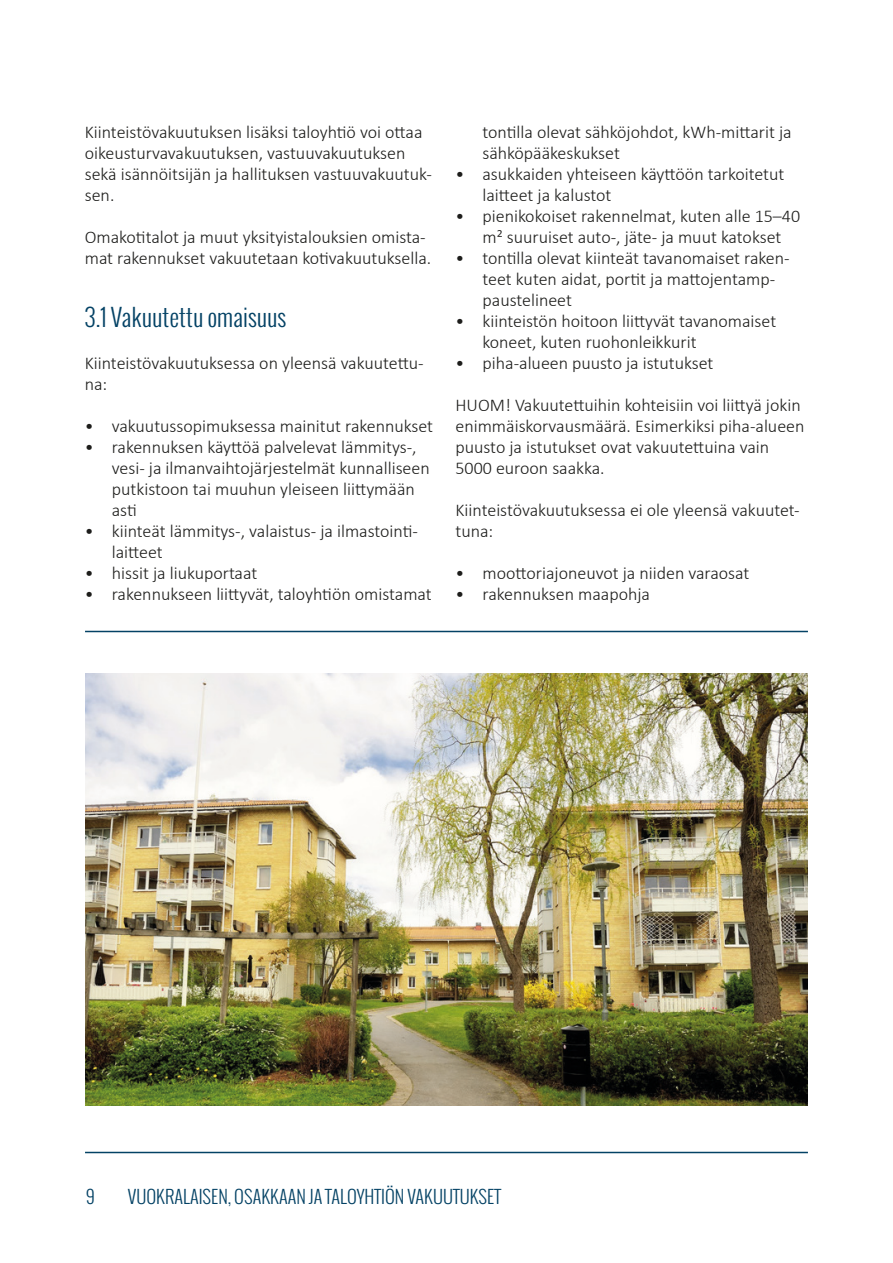
<style>
.page{position:relative;width:893px;height:1263px;background:#fff}
.page>*{position:absolute;margin:0;border:0;box-sizing:border-box;transform-origin:0 0}
.Subheader{font:300 24px "Oswald";color:#044265}
.Body_text{font:300 18px/21px "Calibri";color:#1d1d1b}
.Footer_Left{font:300 18px "Oswald";color:#044265}
</style>
<div class="page">
<img style="left:85px;top:674px;width:723px;height:431px">
<hr style="left:85px;top:631px;width:723px;height:1px;background:#044265">
<hr style="left:85px;top:1152px;width:723px;height:1px;background:#044265">
<p class="Body_text" style="left:85px;top:121px;width:349px">Kiinteistövakuutuksen lisäksi taloyhtiö voi ottaa oikeusturvavakuutuksen, vastuuvakuutuksen sekä isännöitsijän ja hallituksen vastuuvakuutuk&shy;sen.</p>
<p class="Body_text" style="left:85px;top:226px;width:348px">Omakotitalot ja muut yksityistalouksien omista&shy;mat rakennukset vakuutetaan kotivakuutuksella.</p>
<p class="Subheader" style="left:85px;top:300px;width:203px">3.1 Vakuutettu omaisuus</p>
<p class="Body_text" style="left:85px;top:352px;width:340px">Kiinteistövakuutuksessa on yleensä vakuutettu&shy;na:</p>
<p class="Body_text" style="left:85px;top:415px;width:350px">• vakuutussopimuksessa mainitut rakennukset</p>
<p class="Body_text" style="left:112px;top:436px;width:319px;text-indent:-27px">• rakennuksen käyttöä palvelevat lämmitys-, vesi- ja ilmanvaihtojärjestelmät kunnalliseen putkistoon tai muuhun yleiseen liittymään asti</p>
<p class="Body_text" style="left:112px;top:520px;width:308px;text-indent:-27px">• kiinteät lämmitys-, valaistus- ja ilmastointi&shy;laitteet</p>
<p class="Body_text" style="left:85px;top:562px;width:174px">• hissit ja liukuportaat</p>
<p class="Body_text" style="left:85px;top:583px;width:348px">• rakennukseen liittyvät, taloyhtiön omistamat</p>
<p class="Body_text" style="left:482px;top:121px;width:311px">tontilla olevat sähköjohdot, kWh-mittarit ja sähköpääkeskukset</p>
<p class="Body_text" style="left:482px;top:163px;width:303px;text-indent:-27px">• asukkaiden yhteiseen käyttöön tarkoitetut laitteet ja kalustot</p>
<p class="Body_text" style="left:455px;top:205px;width:346px;text-align:center">• pienikokoiset rakennelmat, kuten alle 15–40 m² suuruiset auto-, jäte- ja muut katokset</p>
<p class="Body_text" style="left:482px;top:247px;width:309px;text-indent:-27px">• tontilla olevat kiinteät tavanomaiset raken&shy;teet kuten aidat, portit ja mattojentamp&shy;paustelineet</p>
<p class="Body_text" style="left:482px;top:310px;width:295px;text-indent:-27px">• kiinteistön hoitoon liittyvät tavanomaiset koneet, kuten ruohonleikkurit</p>
<p class="Body_text" style="left:455px;top:352px;width:260px">• piha-alueen puusto ja istutukset</p>
<p class="Body_text" style="left:455px;top:394px;width:350px">HUOM! Vakuutettuihin kohteisiin voi liittyä jokin enimmäiskorvausmäärä. Esimerkiksi piha-alueen puusto ja istutukset ovat vakuutettuina vain 5000 euroon saakka.</p>
<p class="Body_text" style="left:455px;top:499px;width:346px">Kiinteistövakuutuksessa ei ole yleensä vakuutet&shy;tuna:</p>
<p class="Body_text" style="left:455px;top:562px;width:295px">• moottoriajoneuvot ja niiden varaosat</p>
<p class="Body_text" style="left:455px;top:583px;width:196px">• rakennuksen maapohja</p>
<p class="Footer_Left" style="left:86px;top:1185px;width:10px">9</p>
<p class="Footer_Left" style="left:128px;top:1185px;width:374px">VUOKRALAISEN, OSAKKAAN JA TALOYHTIÖN VAKUUTUKSET</p>
</div>
